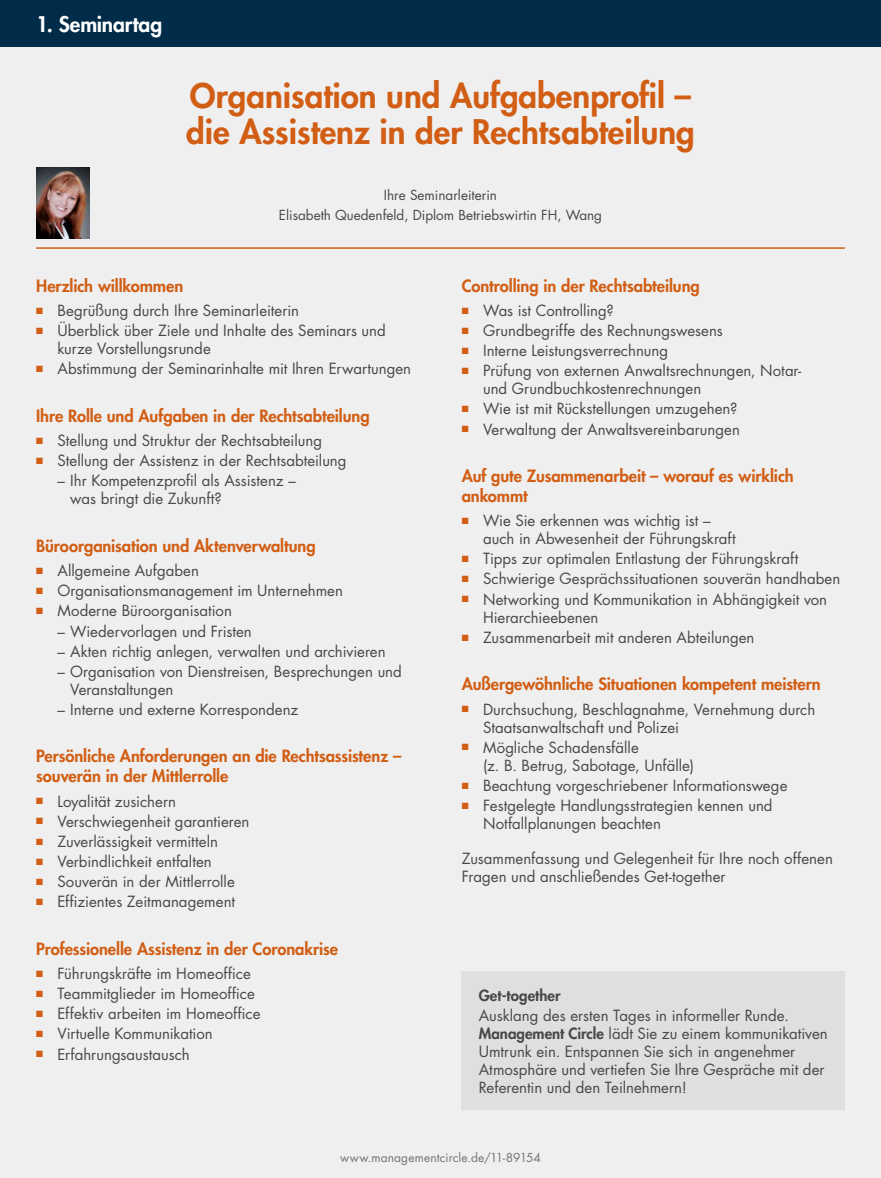
<style>
.page{position:relative;width:881px;height:1178px;background:#fff}
.page>*{position:absolute;margin:0;border:0;box-sizing:border-box;transform-origin:0 0}
.t1{font:800 33px/36px "Futura Std";color:#d15e14}
.t2{font:800 21px "Futura Std";letter-spacing:-.005em;color:#fff}
.t3{font:800 16.5px/19.8px "Futura Std";letter-spacing:-.005em;color:#d15e14}
.t4{font:15px/18px "Futura Std";color:#484847}
.t5{font:800 15px "Futura Std";letter-spacing:.005em;color:#484847}
.t6{font:13.5px/20.4px "Futura Std";color:#484847;text-align:center}
.t7{font:12px "Futura Std";letter-spacing:.01em;color:#737373}
.s1{color:#d15e14}
.s2{font-weight:800}
</style>
<div class="page">
<div style="left:0;top:0;width:880px;height:1178px;background:#efefef"></div>
<div style="left:0;top:0;width:880px;height:47px;background:#002b49"></div>
<hr style="left:36px;top:247px;width:808px;height:2px;background:#d15e14">
<div style="left:461px;top:971px;width:383px;height:139px;background:#dfdfe0"></div>
<img style="left:36px;top:168px;width:54px;height:70px">
<h2 class="t2" style="left:36px;top:11px;width:127px">1. Seminartag</h2>
<h1 class="t1" style="left:186px;top:78px;width:510px">Organisation und Aufgabenprofil – die Assistenz in der Rechtsabteilung</h1>
<p class="t6" style="left:279px;top:185px;width:324px">Ihre Seminarleiterin<br>Elisabeth Quedenfeld, Diplom Betriebswirtin FH, Wang</p>
<p class="t3" style="left:36px;top:276px;width:149px">Herzlich willkommen</p>
<p class="t4" style="left:36px;top:302px;width:264px"><span class="s1">■</span> Begrüßung durch Ihre Seminarleiterin</p>
<p class="t4" style="left:57px;top:322px;width:330px;text-indent:-21px"><span class="s1">■</span> Überblick über Ziele und Inhalte des Seminars und kurze Vorstellungsrunde</p>
<p class="t4" style="left:36px;top:360px;width:376px"><span class="s1">■</span> Abstimmung der Seminarinhalte mit Ihren Erwartungen</p>
<p class="t3" style="left:36px;top:406px;width:335px">Ihre Rolle und Aufgaben in der Rechtsabteilung</p>
<p class="t4" style="left:36px;top:432px;width:287px"><span class="s1">■</span> Stellung und Struktur der Rechtsabteilung</p>
<p class="t4" style="left:36px;top:452px;width:312px"><span class="s1">■</span> Stellung der Assistenz in der Rechtsabteilung</p>
<p class="t4" style="left:70px;top:472px;width:227px;text-indent:-13px">– Ihr Kompetenzprofil als Assistenz – was bringt die Zukunft?</p>
<p class="t3" style="left:36px;top:536px;width:281px">Büroorganisation und Aktenverwaltung</p>
<p class="t4" style="left:36px;top:562px;width:164px"><span class="s1">■</span> Allgemeine Aufgaben</p>
<p class="t4" style="left:36px;top:582px;width:308px"><span class="s1">■</span> Organisationsmanagement im Unternehmen</p>
<p class="t4" style="left:36px;top:602px;width:197px"><span class="s1">■</span> Moderne Büroorganisation</p>
<p class="t4" style="left:57px;top:622px;width:196px">– Wiedervorlagen und Fristen</p>
<p class="t4" style="left:57px;top:642px;width:329px">– Akten richtig anlegen, verwalten und archivieren</p>
<p class="t4" style="left:70px;top:662px;width:333px;text-indent:-13px">– Organisation von Dienstreisen, Besprechungen und<br>Veranstaltungen</p>
<p class="t4" style="left:57px;top:700px;width:242px">– Interne und externe Korrespondenz</p>
<p class="t3" style="left:36px;top:746px;width:366px">Persönliche Anforderungen an die Rechtsassistenz – souverän in der Mittlerrolle</p>
<p class="t4" style="left:36px;top:792px;width:141px"><span class="s1">■</span> Loyalität zusichern</p>
<p class="t4" style="left:36px;top:812px;width:215px"><span class="s1">■</span> Verschwiegenheit garantieren</p>
<p class="t4" style="left:36px;top:832px;width:183px"><span class="s1">■</span> Zuverlässigkeit vermitteln</p>
<p class="t4" style="left:36px;top:852px;width:177px"><span class="s1">■</span> Verbindlichkeit entfalten</p>
<p class="t4" style="left:36px;top:873px;width:200px"><span class="s1">■</span> Souverän in der Mittlerrolle</p>
<p class="t4" style="left:36px;top:893px;width:200px"><span class="s1">■</span> Effizientes Zeitmanagement</p>
<p class="t3" style="left:36px;top:938px;width:303px">Professionelle Assistenz in der Coronakrise</p>
<p class="t4" style="left:36px;top:965px;width:216px"><span class="s1">■</span> Führungskräfte im Homeoffice</p>
<p class="t4" style="left:36px;top:985px;width:220px"><span class="s1">■</span> Teammitglieder im Homeoffice</p>
<p class="t4" style="left:36px;top:1005px;width:226px"><span class="s1">■</span> Effektiv arbeiten im Homeoffice</p>
<p class="t4" style="left:36px;top:1025px;width:178px"><span class="s1">■</span> Virtuelle Kommunikation</p>
<p class="t4" style="left:36px;top:1045px;width:155px"><span class="s1">■</span> Erfahrungsaustausch</p>
<p class="t3" style="left:461px;top:276px;width:239px">Controlling in der Rechtsabteilung</p>
<p class="t4" style="left:461px;top:302px;width:153px"><span class="s1">■</span> Was ist Controlling?</p>
<p class="t4" style="left:461px;top:322px;width:262px"><span class="s1">■</span> Grundbegriffe des Rechnungswesens</p>
<p class="t4" style="left:461px;top:342px;width:208px"><span class="s1">■</span> Interne Leistungsverrechnung</p>
<p class="t4" style="left:483px;top:362px;width:320px;text-indent:-21px"><span class="s1">■</span> Prüfung von externen Anwaltsrechnungen, Notar&shy;und Grundbuchkostenrechnungen</p>
<p class="t4" style="left:461px;top:400px;width:277px"><span class="s1">■</span> Wie ist mit Rückstellungen umzugehen?</p>
<p class="t4" style="left:461px;top:420px;width:279px"><span class="s1">■</span> Verwaltung der Anwaltsvereinbarungen</p>
<p class="t3" style="left:461px;top:466px;width:333px">Auf gute Zusammenarbeit – worauf es wirklich ankommt</p>
<p class="t4" style="left:483px;top:512px;width:254px;text-indent:-21px"><span class="s1">■</span> Wie Sie erkennen was wichtig ist – auch in Abwesenheit der Führungskraft</p>
<p class="t4" style="left:461px;top:550px;width:338px"><span class="s1">■</span> Tipps zur optimalen Entlastung der Führungskraft</p>
<p class="t4" style="left:461px;top:570px;width:380px"><span class="s1">■</span> Schwierige Gesprächssituationen souverän handhaben</p>
<p class="t4" style="left:483px;top:590px;width:345px;text-indent:-21px"><span class="s1">■</span> Networking und Kommunikation in Abhängigkeit von<br>Hierarchieebenen</p>
<p class="t4" style="left:461px;top:628px;width:294px"><span class="s1">■</span> Zusammenarbeit mit anderen Abteilungen</p>
<p class="t3" style="left:461px;top:674px;width:360px">Außergewöhnliche Situationen kompetent meistern</p>
<p class="t4" style="left:483px;top:700px;width:334px;text-indent:-21px"><span class="s1">■</span> Durchsuchung, Beschlagnahme, Vernehmung durch<br>Staatsanwaltschaft und Polizei</p>
<p class="t4" style="left:483px;top:738px;width:213px;text-indent:-21px"><span class="s1">■</span> Mögliche Schadensfälle<br>(z. B. Betrug, Sabotage, Unfälle)</p>
<p class="t4" style="left:461px;top:776px;width:327px"><span class="s1">■</span> Beachtung vorgeschriebener Informationswege</p>
<p class="t4" style="left:483px;top:796px;width:291px;text-indent:-21px"><span class="s1">■</span> Festgelegte Handlungsstrategien kennen und<br>Notfallplanungen beachten</p>
<p class="t4" style="left:461px;top:850px;width:372px">Zusammenfassung und Gelegenheit für Ihre noch offenen<br>Fragen und anschließendes Get-together</p>
<p class="t5" style="left:478px;top:986px;width:83px">Get-together</p>
<p class="t4" style="left:478px;top:1006px;width:350px">Ausklang des ersten Tages in informeller Runde.<br><span class="s2">Management Circle</span> lädt Sie zu einem kommunikativen Umtrunk ein. Entspannen Sie sich in angenehmer Atmosphäre und vertiefen Sie Ihre Gespräche mit der Referentin und den Teilnehmern!</p>
<p class="t7" style="left:340px;top:1149px;width:202px">www.managementcircle.de/11-89154</p>
</div>
